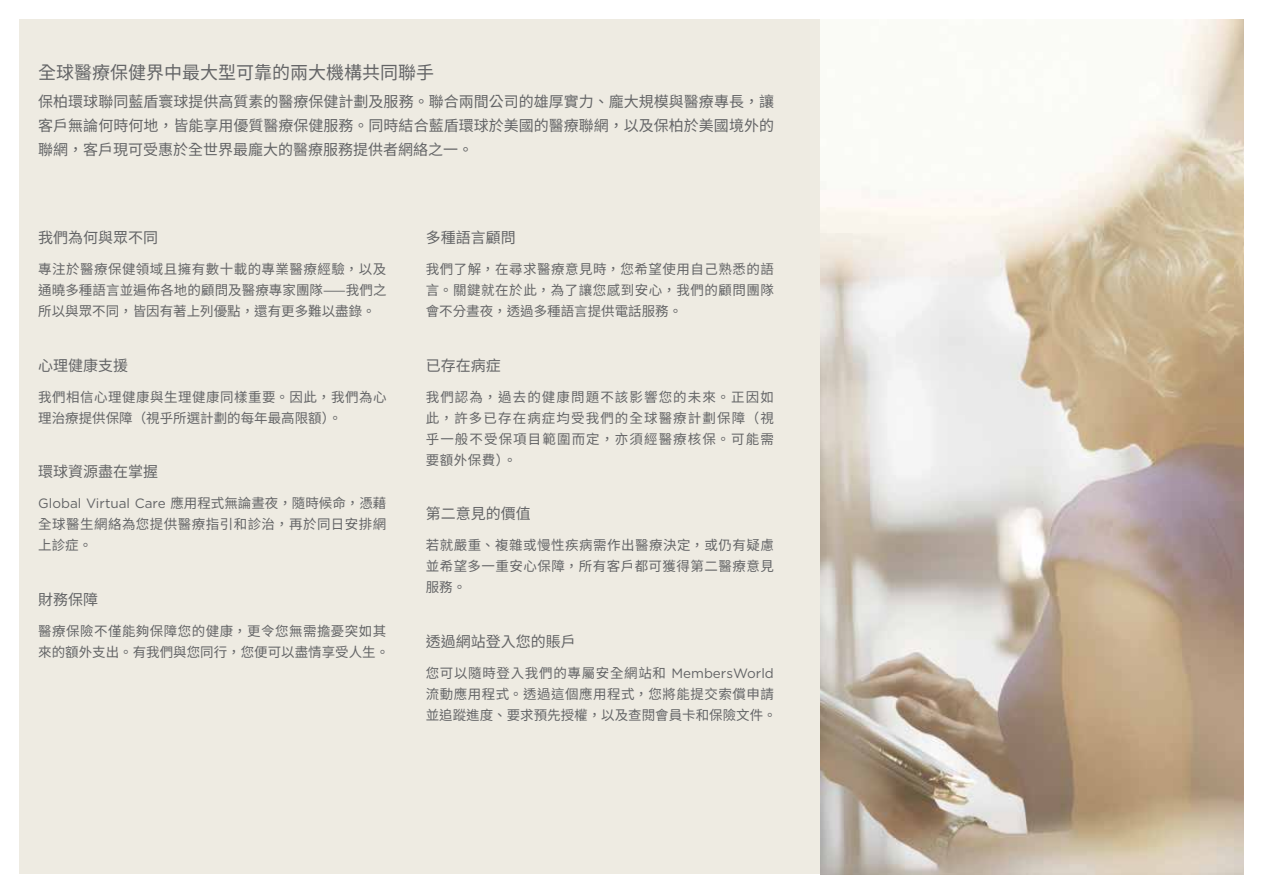
<style>
.page{position:relative;width:1263px;height:893px;background:#fff}
.page>*{position:absolute;margin:0;border:0;box-sizing:border-box;transform-origin:0 0}
.t1{font:18px "Noto Sans TC";color:#636466}
.t2{font:15px/24px "Noto Sans TC";color:#636466;text-align:justify}
.t3{font:13.5px/21px "Noto Sans TC";letter-spacing:.035em;color:#636466;text-align:justify}
.t4{font:13.5px "Gotham";color:#636466}
.s1{font-family:"Noto Sans TC"}
.s2{font-family:"Gotham"}
</style>
<div class="page">
<div style="left:20px;top:19px;width:811px;height:855px;background:#eeebe2"></div>
<img style="left:821px;top:19px;width:423px;height:855px">
<h1 class="t1" style="left:38px;top:62px;width:398px">全球醫療保健界中最大型可靠的兩大機構共同聯手</h1>
<p class="t2" style="left:38px;top:89px;width:737px">保柏環球聯同藍盾寰球提供高質素的醫療保健計劃及服務。聯合兩間公司的雄厚實力、龐大規模與醫療專長，讓客戶無論何時何地，皆能享用優質醫療保健服務。同時結合藍盾環球於美國的醫療聯網，以及保柏於美國境外的聯網，客戶現可受惠於全世界最龐大的醫療服務提供者網絡之一。</p>
<p class="t2" style="left:38px;top:226px;width:122px">我們為何與眾不同</p>
<p class="t3" style="left:38px;top:259px;width:350px">專注於醫療保健領域且擁有數十載的專業醫療經驗，以及通曉多種語言並遍佈各地的顧問及醫療專家團隊⸺我們之所以與眾不同，皆因有著上列優點，還有更多難以盡錄。</p>
<p class="t2" style="left:38px;top:353px;width:92px">心理健康支援</p>
<p class="t3" style="left:38px;top:387px;width:350px">我們相信心理健康與生理健康同樣重要。因此，我們為心理治療提供保障（視乎所選計劃的每年最高限額）。</p>
<p class="t2" style="left:38px;top:460px;width:122px">環球資源盡在掌握</p>
<p class="t4" style="left:38px;top:495px;width:350px">Global Virtual Care <span class="s1">應用程式無論晝夜，隨時候命，憑藉</span></p>
<p class="t3" style="left:38px;top:514px;width:350px">全球醫生網絡為您提供醫療指引和診治，再於同日安排網上診症。</p>
<p class="t2" style="left:38px;top:587px;width:62px">財務保障</p>
<p class="t3" style="left:38px;top:621px;width:353px">醫療保險不僅能夠保障您的健康，更令您無需擔憂突如其來的額外支出。有我們與您同行，您便可以盡情享受人生。</p>
<p class="t2" style="left:426px;top:226px;width:91px">多種語言顧問</p>
<p class="t3" style="left:426px;top:259px;width:350px">我們了解，在尋求醫療意見時，您希望使用自己熟悉的語言。關鍵就在於此，為了讓您感到安心，我們的顧問團隊會不分晝夜，透過多種語言提供電話服務。</p>
<p class="t2" style="left:426px;top:353px;width:76px">已存在病症</p>
<p class="t3" style="left:426px;top:387px;width:350px">我們認為，過去的健康問題不該影響您的未來。正因如此，許多已存在病症均受我們的全球醫療計劃保障（視乎一般不受保項目範圍而定，亦須經醫療核保。可能需要額外保費）。</p>
<p class="t2" style="left:426px;top:502px;width:106px">第二意見的價值</p>
<p class="t3" style="left:426px;top:535px;width:350px">若就嚴重、複雜或慢性疾病需作出醫療決定，或仍有疑慮並希望多一重安心保障，所有客戶都可獲得第二醫療意見服務。</p>
<p class="t2" style="left:426px;top:629px;width:151px">透過網站登入您的賬戶</p>
<p class="t3" style="left:426px;top:663px;width:352px;text-align:left">您可以隨時登入我們的專屬安全網站和 <span class="s2">MembersWorld</span>流動應用程式。透過這個應用程式，您將能提交索償申請並追蹤進度、要求預先授權，以及查閱會員卡和保險文件。</p>
</div>
